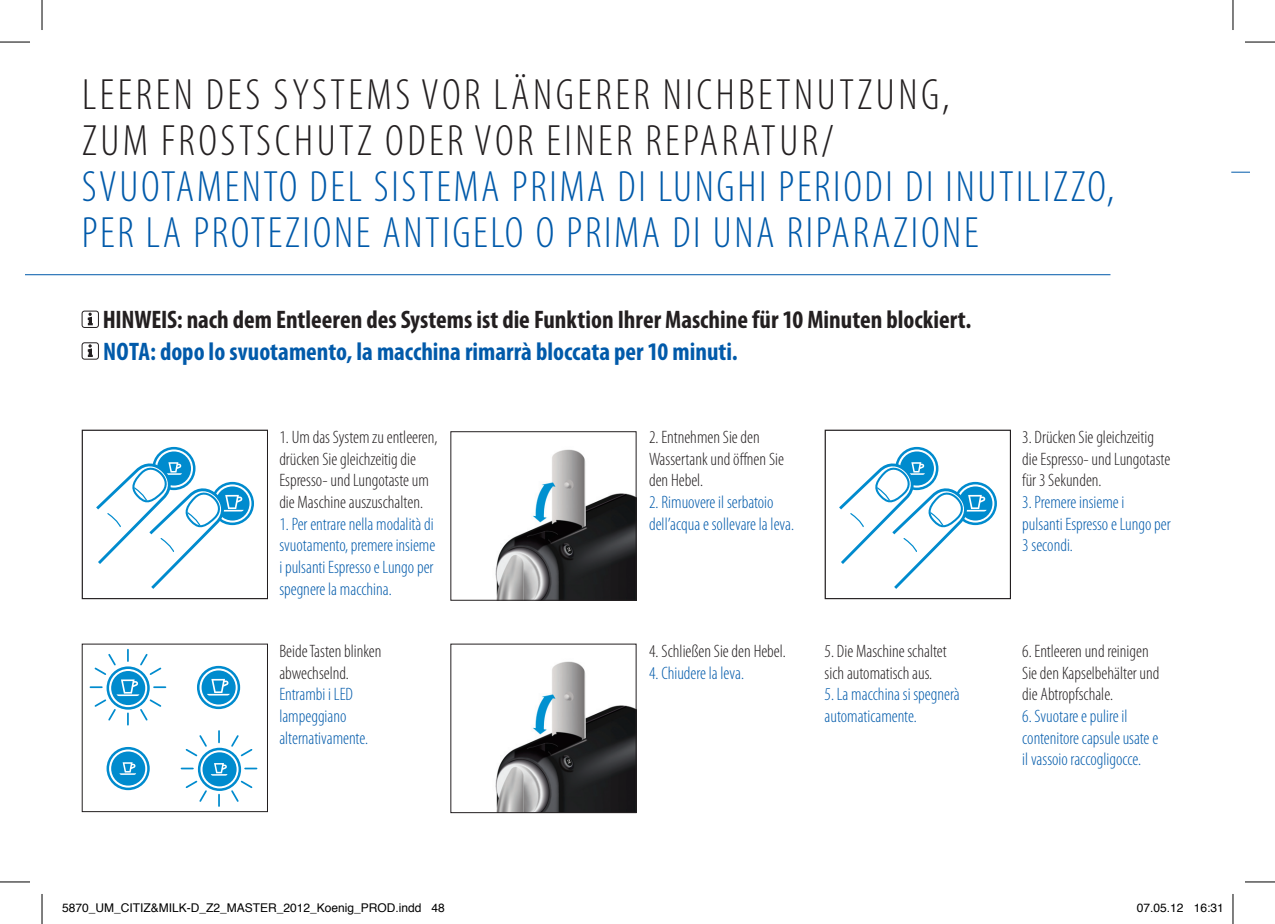
<style>
.page{position:relative;width:1275px;height:924px;background:#fff}
.page>*{position:absolute;margin:0;border:0;box-sizing:border-box;transform-origin:0 0}
.t1{font:300 condensed 44px/46px "Myriad Pro";letter-spacing:.06em;color:#015aaa}
.t2{font:300 condensed 44px/46px "Myriad Pro";letter-spacing:.08em;color:#231f20}
.t3{font:700 condensed 25.4px "Myriad Pro";color:#231f20}
.t4{font:700 condensed 25.4px "Myriad Pro";color:#015aaa}
.t5{font:300 condensed 18px/21.6px "Myriad Pro";color:#231f20}
.t6{font:300 condensed 18px/21.6px "Myriad Pro";color:#015aaa}
.t7{font:12px "Helvetica";color:#000}
</style>
<div class="page">
<img style="left:495px;top:449px;width:139px;height:149px">
<div style="left:450px;top:431px;width:186px;height:169px;border:1px solid #231f20"></div>
<img style="left:495px;top:661px;width:139px;height:149px">
<div style="left:450px;top:643px;width:186px;height:169px;border:1px solid #231f20"></div>
<div style="left:82px;top:429px;width:186px;height:170px;border:1px solid #231f20"></div>
<svg style="left:212px;top:483px;width:41px;height:40px"></svg>
<div style="left:211px;top:481px;width:43px;height:44px;border:3px solid #008bce;border-radius:50%"></div>
<div style="left:215px;top:486px;width:34px;height:34px;background:#008bce;border-radius:50%"></div>
<svg style="left:154px;top:448px;width:40px;height:40px"></svg>
<div style="left:152px;top:446px;width:43px;height:44px;border:3px solid #008bce;border-radius:50%"></div>
<svg style="left:157px;top:451px;width:34px;height:34px"></svg>
<svg style="left:96px;top:458px;width:148px;height:131px"></svg>
<svg style="left:181px;top:730px;width:75px;height:75px"></svg>
<svg style="left:90px;top:649px;width:75px;height:75px"></svg>
<svg style="left:108px;top:747px;width:40px;height:41px"></svg>
<div style="left:107px;top:746px;width:43px;height:43px;border:3px solid #008bce;border-radius:50%"></div>
<div style="left:111px;top:751px;width:34px;height:34px;background:#008bce;border-radius:50%"></div>
<svg style="left:119px;top:762px;width:17px;height:12px"></svg>
<svg style="left:198px;top:666px;width:41px;height:41px"></svg>
<div style="left:197px;top:665px;width:43px;height:43px;border:3px solid #008bce;border-radius:50%"></div>
<div style="left:202px;top:670px;width:34px;height:34px;background:#008bce;border-radius:50%"></div>
<svg style="left:207px;top:678px;width:23px;height:17px"></svg>
<div style="left:824px;top:429px;width:187px;height:170px;border:1px solid #231f20"></div>
<svg style="left:955px;top:483px;width:40px;height:40px"></svg>
<div style="left:953px;top:481px;width:44px;height:44px;border:3px solid #008bce;border-radius:50%"></div>
<div style="left:958px;top:486px;width:34px;height:34px;background:#008bce;border-radius:50%"></div>
<svg style="left:896px;top:448px;width:41px;height:40px"></svg>
<div style="left:895px;top:446px;width:43px;height:44px;border:3px solid #008bce;border-radius:50%"></div>
<svg style="left:900px;top:451px;width:34px;height:34px"></svg>
<svg style="left:839px;top:458px;width:147px;height:131px"></svg>
<hr style="left:25px;top:274px;width:1085px;height:1px;background:#015aaa">
<svg style="left:87px;top:312px;width:6px;height:14px"></svg>
<div style="left:82px;top:310px;width:17px;height:18px;border:1px solid #231f20;border-radius:2px"></div>
<svg style="left:87px;top:344px;width:6px;height:13px"></svg>
<div style="left:82px;top:342px;width:17px;height:17px;border:1px solid #231f20;border-radius:2px"></div>
<svg style="left:1231px;top:172px;width:19px;height:1px"></svg>
<hr style="left:0;top:42px;width:30px;height:1px;background:#000">
<hr style="left:1245px;top:42px;width:30px;height:1px;background:#000">
<hr style="left:0;top:881px;width:30px;height:1px;background:#000">
<hr style="left:1245px;top:881px;width:30px;height:1px;background:#000">
<hr style="left:42px;top:0;width:1px;height:30px;background:#000">
<hr style="left:42px;top:893px;width:1px;height:30px;background:#000">
<hr style="left:1232px;top:0;width:1px;height:30px;background:#000">
<hr style="left:1232px;top:893px;width:1px;height:30px;background:#000">
<h1 class="t2" style="left:82px;top:71px;width:869px">LEEREN DES SYSTEMS VOR LÄNGERER NICHBETNUTZUNG,<br>ZUM FROSTSCHUTZ ODER VOR EINER REPARATUR/</h1>
<h1 class="t1" style="left:82px;top:163px;width:1034px">SVUOTAMENTO DEL SISTEMA PRIMA DI LUNGHI PERIODI DI INUTILIZZO,<br>PER LA PROTEZIONE ANTIGELO O PRIMA DI UNA RIPARAZIONE</h1>
<h2 class="t3" style="left:103px;top:303px;width:868px">HINWEIS: nach dem Entleeren des Systems ist die Funktion Ihrer Maschine für 10 Minuten blockiert.</h2>
<h2 class="t4" style="left:103px;top:335px;width:634px">Nota: dopo lo svuotamento, la macchina rimarrà bloccata per 10 minuti.</h2>
<p class="t5" style="left:279px;top:426px;width:160px">1. Um das System zu entleeren, drücken Sie gleichzeitig die<br>Espresso- und Lungotaste um die Maschine auszuschalten.</p>
<p class="t6" style="left:279px;top:512px;width:157px;text-align:justify">1. Per entrare nella modalità di svuotamento, premere insieme i pulsanti Espresso e Lungo per spegnere la macchina.</p>
<p class="t5" style="left:279px;top:640px;width:104px">Beide Tasten blinken abwechselnd.</p>
<p class="t6" style="left:279px;top:683px;width:90px">Entrambi i LED lampeggiano alternativamente.</p>
<p class="t5" style="left:649px;top:426px;width:136px">2. Entnehmen Sie den<br>Wassertank und öffnen Sie den Hebel.</p>
<p class="t6" style="left:649px;top:491px;width:147px">2. Rimuovere il serbatoio dell’acqua e sollevare la leva.</p>
<p class="t5" style="left:649px;top:640px;width:138px">4. Schließen Sie den Hebel.</p>
<p class="t6" style="left:649px;top:661px;width:96px">4. Chiudere la leva.</p>
<p class="t5" style="left:824px;top:640px;width:124px">5. Die Maschine schaltet sich automatisch aus.</p>
<p class="t6" style="left:824px;top:683px;width:137px">5. La macchina si spegnerà automaticamente.</p>
<p class="t5" style="left:1022px;top:426px;width:150px">3. Drücken Sie gleichzeitig die Espresso- und Lungotaste für 3 Sekunden.</p>
<p class="t6" style="left:1022px;top:491px;width:150px">3. Premere insieme i<br>pulsanti Espresso e Lungo per<br>3 secondi.</p>
<p class="t5" style="left:1022px;top:640px;width:139px">6. Entleeren und reinigen<br>Sie den Kapselbehälter und die Abtropfschale.</p>
<p class="t6" style="left:1022px;top:704px;width:137px">6. Svuotare e pulire il contenitore capsule usate e il vassoio raccogligocce.</p>
<p class="t7" style="left:62px;top:898px;width:384px">5870_UM_CITIZ&amp;MILK-D_Z2_MASTER_2012_Koenig_PROD.indd 48</p>
<p class="t7" style="left:1137px;top:898px;width:88px">07.05.12 16:31</p>
</div>
